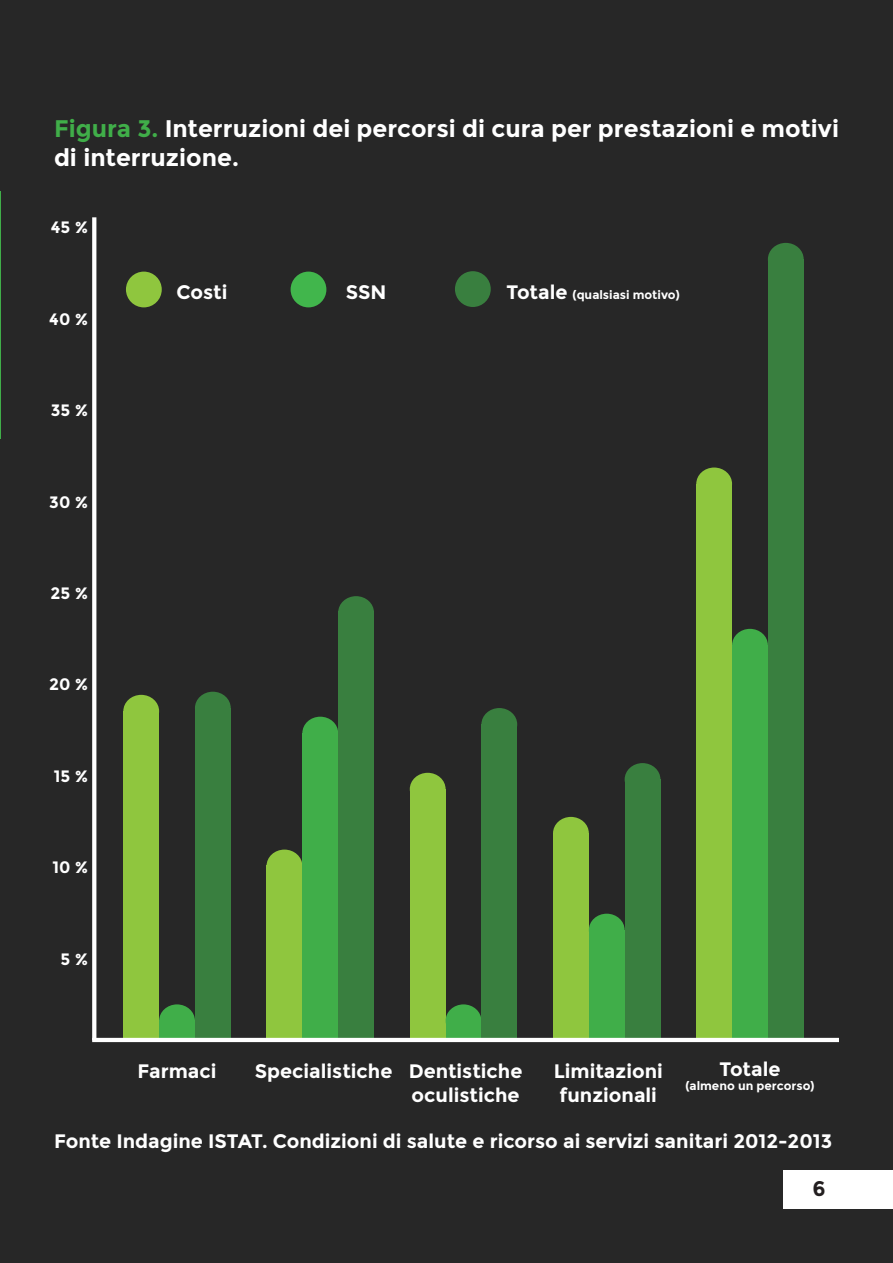
<style>
.page{position:relative;width:893px;height:1263px;background:#fff}
.page>*{position:absolute;margin:0;border:0;box-sizing:border-box;transform-origin:0 0}
.t1{font:700 24px/28.8px "Montserrat";color:#fff}
.t2{font:700 21px "Montserrat";color:#231f20}
.Grafico_3{font:700 19.5px/23.4px "Montserrat";color:#fff;text-align:center}
.Grafico_3-2{font:700 16.5px "Montserrat";color:#fff}
.Grafico_3-3{font:700 12px "Montserrat";color:#fff}
.s1{color:#40ae49}
.s2{font-size:19.5px}
</style>
<div class="page">
<div style="left:1px;top:0;width:892px;height:1263px;background:#272727"></div>
<hr style="left:0;top:191px;width:1px;height:248px;background:#40ae49">
<svg style="left:92px;top:217px;width:4px;height:821px;background:#f5f5f5"></svg>
<div style="left:123px;top:695px;width:36px;height:32px;background:#8fc63e;border-radius:50%"></div>
<div style="left:123px;top:711px;width:36px;height:329px;background:#8fc63e"></div>
<div style="left:267px;top:849px;width:35px;height:33px;background:#8fc63e;border-radius:50%"></div>
<div style="left:267px;top:865px;width:35px;height:175px;background:#8fc63e"></div>
<div style="left:410px;top:773px;width:36px;height:32px;background:#8fc63e;border-radius:50%"></div>
<div style="left:410px;top:789px;width:36px;height:249px;background:#8fc63e"></div>
<div style="left:553px;top:817px;width:36px;height:32px;background:#8fc63e;border-radius:50%"></div>
<div style="left:553px;top:833px;width:36px;height:205px;background:#8fc63e"></div>
<div style="left:696px;top:467px;width:36px;height:33px;background:#8fc63e;border-radius:50%"></div>
<div style="left:696px;top:484px;width:36px;height:554px;background:#8fc63e"></div>
<svg style="left:159px;top:1024px;width:36px;height:14px"></svg>
<div style="left:159px;top:1004px;width:36px;height:33px;background:#40ae49;border-radius:50%"></div>
<div style="left:302px;top:733px;width:36px;height:305px;background:#40ae49"></div>
<div style="left:302px;top:717px;width:36px;height:32px;background:#40ae49;border-radius:50%"></div>
<div style="left:446px;top:1021px;width:35px;height:17px;background:#40ae49"></div>
<div style="left:446px;top:1004px;width:35px;height:33px;background:#40ae49;border-radius:50%"></div>
<div style="left:589px;top:930px;width:36px;height:108px;background:#40ae49"></div>
<div style="left:589px;top:914px;width:36px;height:32px;background:#40ae49;border-radius:50%"></div>
<div style="left:732px;top:645px;width:36px;height:393px;background:#40ae49"></div>
<div style="left:732px;top:629px;width:36px;height:32px;background:#40ae49;border-radius:50%"></div>
<div style="left:195px;top:708px;width:36px;height:332px;background:#397f3f"></div>
<div style="left:195px;top:692px;width:36px;height:32px;background:#397f3f;border-radius:50%"></div>
<div style="left:338px;top:611px;width:36px;height:429px;background:#397f3f"></div>
<div style="left:338px;top:596px;width:36px;height:33px;background:#397f3f;border-radius:50%"></div>
<div style="left:481px;top:724px;width:36px;height:314px;background:#397f3f"></div>
<div style="left:481px;top:708px;width:36px;height:33px;background:#397f3f;border-radius:50%"></div>
<div style="left:625px;top:779px;width:35px;height:259px;background:#397f3f"></div>
<div style="left:625px;top:763px;width:35px;height:33px;background:#397f3f;border-radius:50%"></div>
<div style="left:768px;top:259px;width:36px;height:779px;background:#397f3f"></div>
<div style="left:768px;top:243px;width:36px;height:33px;background:#397f3f;border-radius:50%"></div>
<hr style="left:92px;top:1038px;width:747px;height:4px;background:#fff">
<div style="left:126px;top:272px;width:36px;height:35px;background:#8fc63e;border-radius:50%"></div>
<div style="left:291px;top:272px;width:35px;height:35px;background:#41b64c;border-radius:50%"></div>
<div style="left:455px;top:271px;width:36px;height:36px;background:#397f3f;border-radius:50%"></div>
<div style="left:783px;top:1170px;width:110px;height:38px;background:#fff"></div>
<p class="t1" style="left:54px;top:114px;width:786px"><span class="s1">Figura 3.</span> Interruzioni dei percorsi di cura per prestazioni e motivi di interruzione.</p>
<p class="Grafico_3-2" style="left:51px;top:218px;width:39px">45 %</p>
<p class="Grafico_3-2" style="left:49px;top:309px;width:40px">40 %</p>
<p class="Grafico_3-2" style="left:51px;top:400px;width:39px">35 %</p>
<p class="Grafico_3-2" style="left:49px;top:492px;width:41px">30 %</p>
<p class="Grafico_3-2" style="left:51px;top:583px;width:39px">25 %</p>
<p class="Grafico_3-2" style="left:49px;top:675px;width:41px">20 %</p>
<p class="Grafico_3-2" style="left:54px;top:766px;width:36px">15 %</p>
<p class="Grafico_3-2" style="left:52px;top:858px;width:37px">10 %</p>
<p class="Grafico_3-2" style="left:61px;top:949px;width:29px">5 %</p>
<p class="Grafico_3" style="left:177px;top:280px;width:52px">Costi</p>
<p class="Grafico_3" style="left:346px;top:280px;width:42px">SSN</p>
<p class="Grafico_3-3" style="left:506px;top:287px;width:175px"><span class="s2">Totale</span> (qualsiasi motivo)</p>
<p class="Grafico_3" style="left:137px;top:1060px;width:81px">Farmaci</p>
<p class="Grafico_3" style="left:255px;top:1060px;width:139px">Specialistiche</p>
<p class="Grafico_3" style="left:409px;top:1060px;width:115px">Dentistiche</p>
<p class="Grafico_3" style="left:412px;top:1083px;width:110px">oculistiche</p>
<p class="Grafico_3" style="left:554px;top:1060px;width:111px">Limitazioni funzionali</p>
<p class="Grafico_3" style="left:719px;top:1057px;width:63px">Totale</p>
<p class="Grafico_3-3" style="left:685px;top:1079px;width:131px">(almeno un percorso)</p>
<p class="Grafico_3" style="left:54px;top:1129px;width:780px">Fonte Indagine ISTAT. Condizioni di salute e ricorso ai servizi sanitari 2012-2013</p>
<p class="t2" style="left:812px;top:1176px;width:15px">6</p>
</div>
